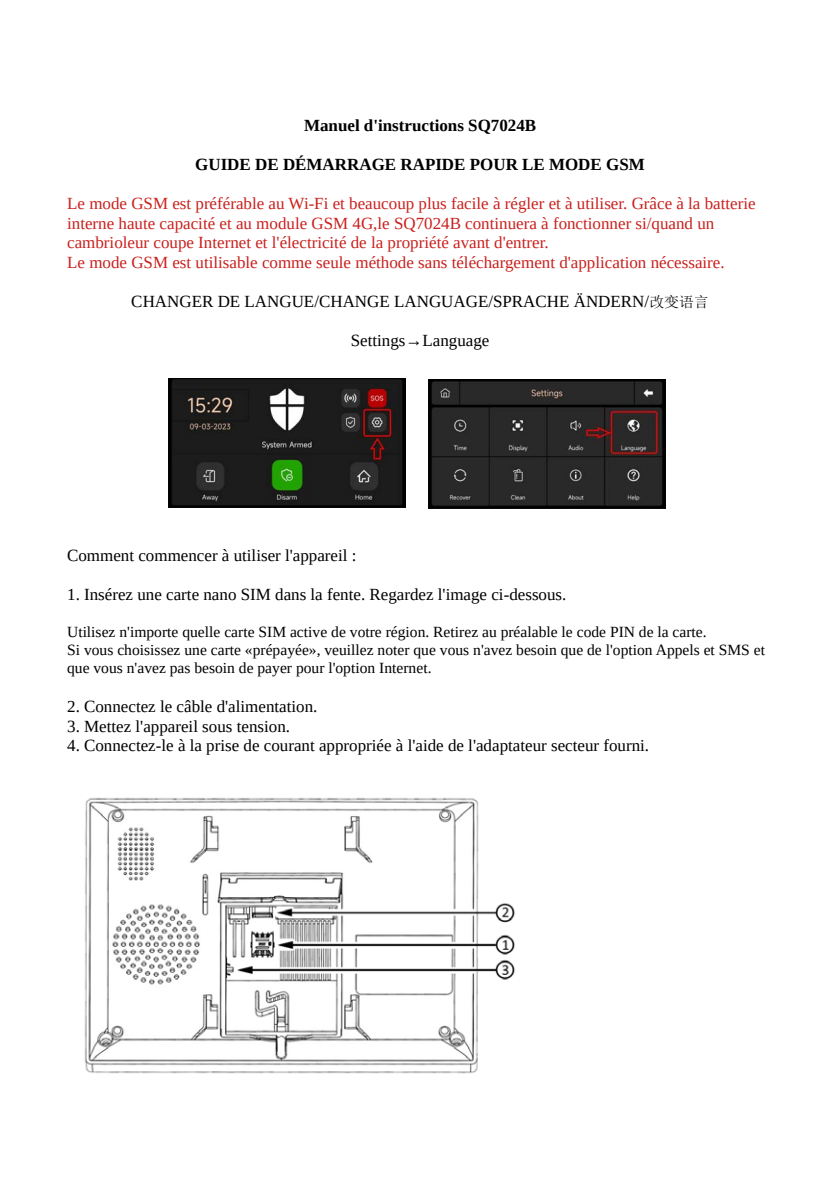
<style>
.page{position:relative;width:840px;height:1191px;background:#fff}
.page>*{position:absolute;margin:0;border:0;box-sizing:border-box;transform-origin:0 0}
.t1{font:17px/19.6px "Liberation Serif";color:#c9211e}
.t2{font:17px "Liberation Serif";color:#000}
.t3{font:700 17px "Liberation Serif";color:#000}
.t4{font:15.6px/18px "Liberation Serif";color:#000}
.s1{font-family:"N Sim Sun";font-size:14.8px}
</style>
<div class="page">
<img style="left:84px;top:797px;width:431px;height:277px">
<img style="left:168px;top:379px;width:237px;height:129px">
<img style="left:428px;top:380px;width:236px;height:128px">
<p class="t3" style="left:304px;top:114px;width:233px">Manuel d'instructions SQ7024B</p>
<p class="t3" style="left:195px;top:153px;width:451px">GUIDE DE DÉMARRAGE RAPIDE POUR LE MODE GSM</p>
<p class="t1" style="left:67px;top:194px;width:689px">Le mode GSM est préférable au Wi-Fi et beaucoup plus facile à régler et à utiliser. Grâce à la batterie interne haute capacité et au module GSM 4G,le SQ7024B continuera à fonctionner si/quand un cambrioleur coupe Internet et l'électricité de la propriété avant d'entrer.<br>Le mode GSM est utilisable comme seule méthode sans téléchargement d'application nécessaire.</p>
<p class="t2" style="left:131px;top:290px;width:578px">CHANGER DE LANGUE/CHANGE LANGUAGE/SPRACHE ÄNDERN/<span class="s1">改变语言</span></p>
<p class="t2" style="left:350px;top:329px;width:140px">Settings→Language</p>
<p class="t2" style="left:67px;top:544px;width:291px">Comment commencer à utiliser l'appareil :</p>
<p class="t2" style="left:67px;top:583px;width:500px">1. Insérez une carte nano SIM dans la fente. Regardez l'image ci-dessous.</p>
<p class="t4" style="left:67px;top:623px;width:699px">Utilisez n'importe quelle carte SIM active de votre région. Retirez au préalable le code PIN de la carte.<br>Si vous choisissez une carte «prépayée», veuillez noter que vous n'avez besoin que de l'option Appels et SMS et que vous n'avez pas besoin de payer pour l'option Internet.</p>
<p class="t2" style="left:67px;top:695px;width:251px">2. Connectez le câble d'alimentation.</p>
<p class="t2" style="left:67px;top:715px;width:224px">3. Mettez l'appareil sous tension.</p>
<p class="t2" style="left:67px;top:734px;width:583px">4. Connectez-le à la prise de courant appropriée à l'aide de l'adaptateur secteur fourni.</p>
</div>
